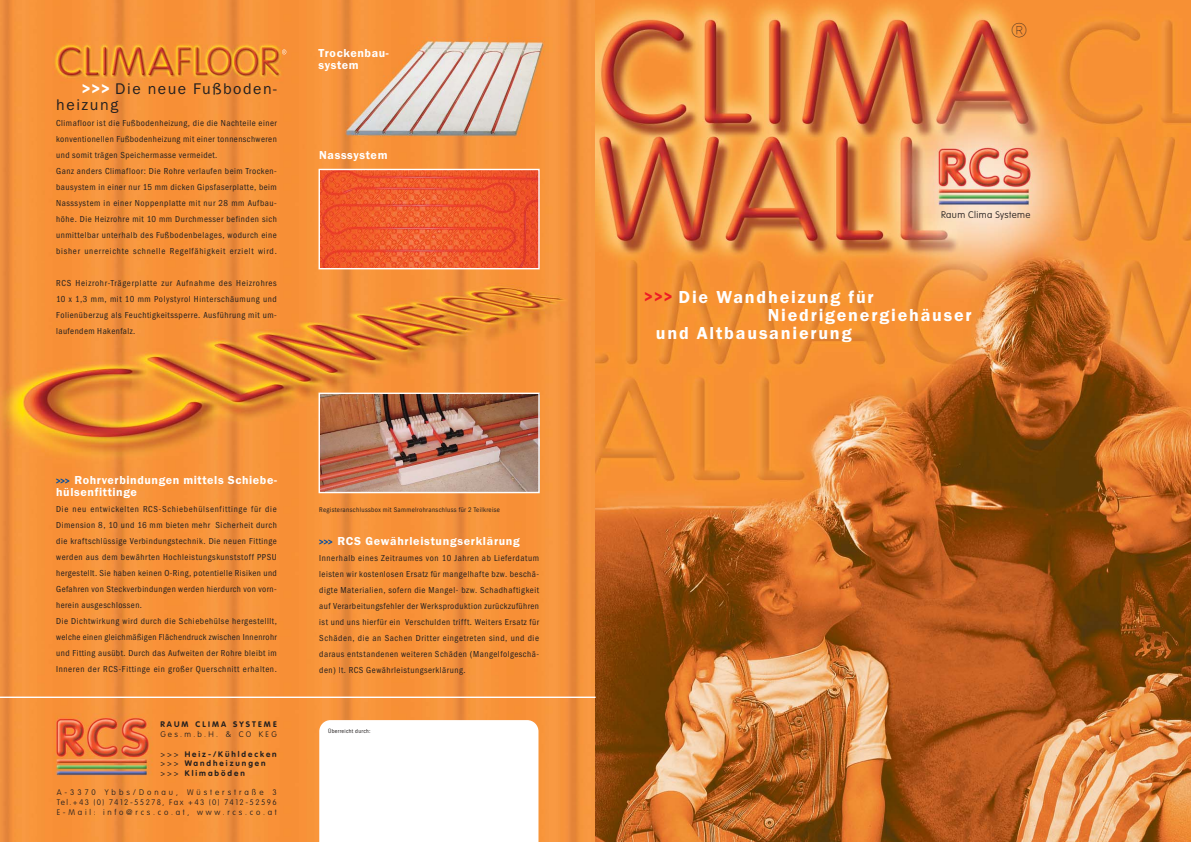
<style>
.page{position:relative;width:1191px;height:842px;background:#fff}
.page>*{position:absolute;margin:0;border:0;box-sizing:border-box;transform-origin:0 0}
.t1{font:200 19.3px "Helvetica Neue";color:#231f1f}
.t2{font:600 18px "Franklin Gothic Itc T";letter-spacing:.1em;color:#fff}
.t3{font:16px/16px "Franklin Gothic Itc T";letter-spacing:.095em;color:#231f1f}
.t4{font:600 12px/12px "Franklin Gothic Itc T";letter-spacing:.05em;color:#fff}
.t5{font:100 9.5px "VAG Rounded";letter-spacing:.04em;color:#231f1f}
.t6{font:condensed 9px/16px "Franklin Gothic Itc T";letter-spacing:.055em;color:#231f1f}
.t7{font:100 8px/10px "VAG Rounded";letter-spacing:.285em;color:#231f1f;text-align:justify}
.t8{font:700 8px/9.8px "VAG Rounded";letter-spacing:.245em;color:#231f1f}
.t9{font:700 8px "VAG Rounded";letter-spacing:.265em;color:#231f1f}
.t10{font:condensed 7px "Franklin Gothic Itc T";letter-spacing:.05em;color:#231f1f}
.t11{font:condensed 6px "Franklin Gothic Itc T";letter-spacing:.05em;color:#231f1f}
.s1{font-weight:600;font-stretch:condensed;color:#fff}
.s2{font-size:9px;color:#004ea1}
.s3{font-weight:300}
.s4{font-stretch:condensed;font-size:16px;color:#ee1c24}
</style>
<div class="page">
<img style="left:0;top:0;width:1191px;height:842px">
<hr style="left:0;top:696px;width:595px;height:2px;background:#fff">
<svg style="left:282px;top:49px;width:4px;height:5px"></svg>
<img style="left:320px;top:395px;width:218px;height:96px">
<div style="left:318px;top:393px;width:222px;height:100px;border:1px solid #fff"></div>
<svg style="left:319px;top:720px;width:219px;height:122px"></svg>
<img style="left:320px;top:171px;width:218px;height:96px">
<div style="left:318px;top:169px;width:222px;height:100px;border:1px solid #fff"></div>
<h3 class="t3" style="left:56px;top:82px;width:222px;text-indent:26px"><span class="s1">&gt;&gt;&gt;</span> Die neue Fußboden&shy;heizung</h3>
<p class="t6" style="left:56px;top:116px;width:222px">Climafloor ist die Fußbodenheizung, die die Nachteile einer konventionellen Fußbodenheizung mit einer tonnenschweren und somit trägen Speichermasse vermeidet.<br>Ganz anders Climafloor: Die Rohre verlaufen beim Trocken&shy;bausystem in einer nur 15 mm dicken Gipsfaserplatte, beim Nasssystem in einer Noppenplatte mit nur 28 mm Aufbau&shy;höhe. Die Heizrohre mit 10 mm Durchmesser befinden sich unmittelbar unterhalb des Fußbodenbelages, wodurch eine bisher unerreichte schnelle Regelfähigkeit erzielt wird.</p>
<p class="t6" style="left:56px;top:276px;width:222px;text-align:justify">RCS Heizrohr-Trägerplatte zur Aufnahme des Heizrohres 10 x 1,3 mm, mit 10 mm Polystyrol Hinterschäumung und Folienüberzug als Feuchtigkeitssperre. Ausführung mit um&shy;laufendem Hakenfalz.</p>
<h3 class="t4" style="left:318px;top:48px;width:72px">Trockenbau&shy;system</h3>
<h3 class="t4" style="left:319px;top:150px;width:70px">Nasssystem</h3>
<h3 class="t4" style="left:56px;top:475px;width:222px"><span class="s2">&gt;&gt;&gt;</span> Rohrverbindungen mittels Schiebe&shy;hülsenfittinge</h3>
<p class="t6" style="left:56px;top:502px;width:222px">Die neu entwickelten RCS-Schiebehülsenfittinge für die Dimension 8, 10 und 16 mm bieten mehr Sicherheit durch die kraftschlüssige Verbindungstechnik. Die neuen Fittinge werden aus dem bewährten Hochleistungskunststoff PPSU hergestellt. Sie haben keinen O-Ring, potentielle Risiken und Gefahren von Steckverbindungen werden hierdurch von vorn&shy;herein ausgeschlossen.<br>Die Dichtwirkung wird durch die Schiebehülse hergestelllt, welche einen gleichmäßigen Flächendruck zwischen Innenrohr und Fitting ausübt. Durch das Aufweiten der Rohre bleibt im Inneren der RCS-Fittinge ein großer Querschnitt erhalten.</p>
<p class="t9" style="left:160px;top:721px;width:118px">RAUM CLIMA SYSTEME</p>
<p class="t7" style="left:160px;top:730px;width:118px">Ges.m.b.H. &amp; CO KEG</p>
<p class="t8" style="left:160px;top:749px;width:118px"><span class="s3">&gt;&gt;&gt;</span> Heiz-/Kühldecken <span class="s3">&gt;&gt;&gt;</span> Wandheizungen <span class="s3">&gt;&gt;&gt;</span> Klimaböden</p>
<p class="t7" style="left:57px;top:787px;width:222px">A-3370 Ybbs/Donau, Wüsterstraße 3<br>Tel.+43 (0) 7412-55278, Fax +43 (0) 7412-52596<br>E-Mail: info@rcs.co.at, www.rcs.co.at</p>
<p class="t10" style="left:319px;top:507px;width:182px">Registeranschlussbox mit Sammelrohranschluss für 2 Teilkreise</p>
<h3 class="t4" style="left:319px;top:536px;width:202px"><span class="s2">&gt;&gt;&gt;</span> RCS Gewährleistungserklärung</h3>
<p class="t6" style="left:319px;top:550px;width:221px;text-align:justify">Innerhalb eines Zeitraumes von 10 Jahren ab Lieferdatum leisten wir kostenlosen Ersatz für mangelhafte bzw. beschä&shy;digte Materialien, sofern die Mangel- bzw. Schadhaftigkeit auf Verarbeitungsfehler der Werksproduktion zurückzuführen ist und uns hierfür ein Verschulden trifft. Weiters Ersatz für Schäden, die an Sachen Dritter eingetreten sind, und die daraus entstandenen weiteren Schäden (Mangelfolgeschä&shy;den) lt. RCS Gewährleistungserklärung.</p>
<p class="t11" style="left:328px;top:728px;width:44px">Überreicht durch:</p>
<h1 class="t1" style="left:1011px;top:23px;width:17px">®</h1>
<p class="t5" style="left:941px;top:211px;width:91px">Raum Clima Systeme</p>
<h2 class="t2" style="left:644px;top:290px;width:231px"><span class="s4">&gt;&gt;&gt;</span> Die Wandheizung für</h2>
<h2 class="t2" style="left:768px;top:308px;width:205px">Niedrigenergiehäuser</h2>
<h2 class="t2" style="left:656px;top:326px;width:197px">und Altbausanierung</h2>
</div>
